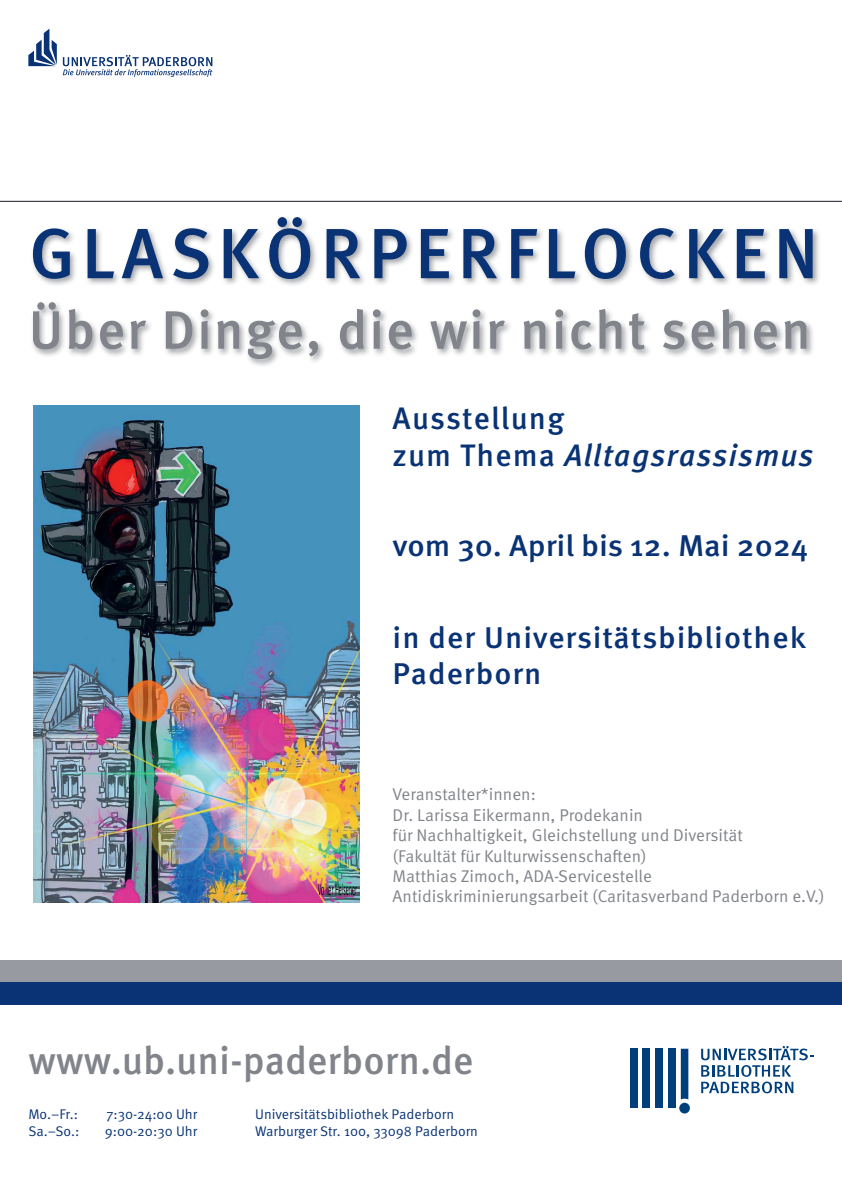
<style>
.page{position:relative;width:842px;height:1191px;background:#fff}
.page>*{position:absolute;margin:0;border:0;box-sizing:border-box;transform-origin:0 0}
.t1{font:500 71px "Meta OT";letter-spacing:.09em;color:#093375}
.t2{font:500 54px "Meta OT";letter-spacing:.03em;color:#81848a}
.t3{font:500 39px "Meta OT";color:#81848a}
.t4{font:500 31px/37.2px "Meta OT";letter-spacing:.035em;color:#093375}
.t5{font:500 30px/36px "Meta OT";letter-spacing:.025em;color:#093375;scale:1.04 1}
.t6{font:500 30px "Meta OT";color:#093375;scale:1.06 1}
.t7{font:17px/20.4px "Meta OT";color:#81848a}
.t8{font:14px/16.8px "Meta OT";color:#093375}
.s1{font-style:italic}
</style>
<div class="page">
<svg style="left:63px;top:55px;width:149px;height:22px"></svg>
<svg style="left:28px;top:29px;width:29px;height:37px"></svg>
<hr style="left:0;top:201px;width:842px;height:1px;background:#1b1922">
<div style="left:0;top:960px;width:842px;height:22px;background:#979ba1"></div>
<div style="left:0;top:982px;width:842px;height:23px;background:#093375"></div>
<svg style="left:701px;top:1046px;width:112px;height:47px"></svg>
<svg style="left:681px;top:1048px;width:7px;height:51px"></svg>
<div style="left:668px;top:1048px;width:8px;height:60px;background:#013f7c"></div>
<div style="left:655px;top:1048px;width:8px;height:60px;background:#013f7c"></div>
<div style="left:643px;top:1048px;width:7px;height:60px;background:#013f7c"></div>
<div style="left:630px;top:1048px;width:7px;height:60px;background:#013f7c"></div>
<div style="left:679px;top:1102px;width:11px;height:11px;background:#013f7c;border-radius:50%"></div>
<div style="left:30px;top:214px;width:791px;height:153px;background:#81848a;opacity:.75"></div>
<img style="left:33px;top:405px;width:326px;height:497px">
<h1 class="t1" style="left:29px;top:209px;width:791px">GLASKÖRPERFLOCKEN</h1>
<h2 class="t2" style="left:29px;top:296px;width:784px">Über Dinge, die wir nicht sehen</h2>
<h3 class="t4" style="left:393px;top:400px;width:423px">Ausstellung<br>zum Thema <span class="s1">Alltagsrassismus</span></h3>
<h3 class="t6" style="left:393px;top:527px;width:393px">vom 30. April bis 12. Mai 2024</h3>
<h3 class="t5" style="left:393px;top:620px;width:399px">in der Universitätsbibliothek<br>Paderborn</h3>
<p class="t7" style="left:393px;top:784px;width:433px">Veranstalter*innen:<br>Dr. Larissa Eikermann, Prodekanin<br>für Nachhaltigkeit, Gleichstellung und Diversität<br>(Fakultät für Kulturwissenschaften)<br>Matthias Zimoch, ADA-Servicestelle Antidiskriminierungsarbeit (Caritasverband Paderborn e.V.)</p>
<h3 class="t3" style="left:29px;top:1036px;width:447px">www.ub.uni-paderborn.de</h3>
<p class="t8" style="left:28px;top:1106px;width:51px">Mo.–Fr.:</p>
<p class="t8" style="left:106px;top:1106px;width:93px">7:30-24:00 Uhr</p>
<p class="t8" style="left:28px;top:1123px;width:53px">Sa.–So.:</p>
<p class="t8" style="left:105px;top:1123px;width:94px">9:00-20:30 Uhr</p>
<p class="t8" style="left:255px;top:1106px;width:224px">Universitätsbibliothek Paderborn<br>Warburger Str. 100, 33098 Paderborn</p>
</div>
